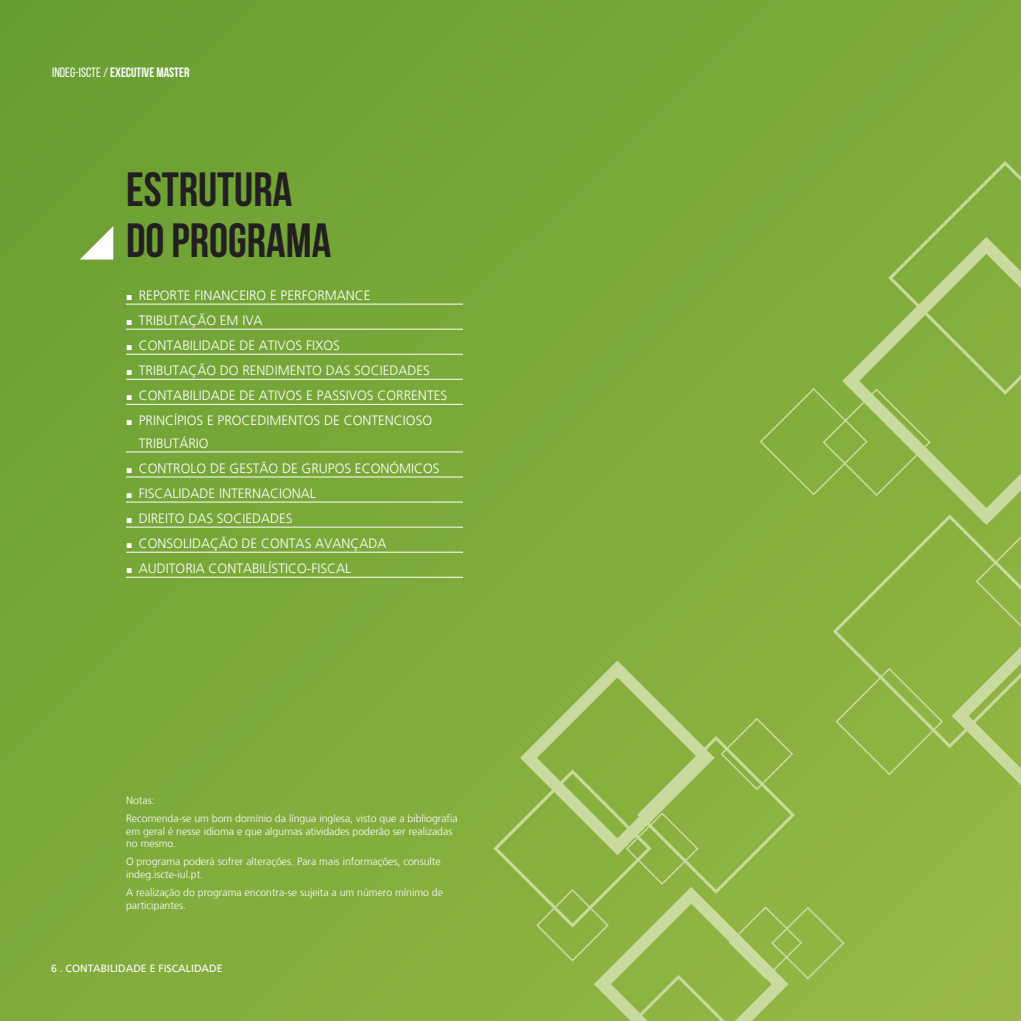
<style>
.page{position:relative;width:1021px;height:1021px;background:#fff}
.page>*{position:absolute;margin:0;border:0;box-sizing:border-box;transform-origin:0 0}
.Títulos_Página{font:700 48px "Bebas Neue";color:#231f20}
.t1{font:300 13.5px/22.5px "Frutiger LT";color:#fff}
.t2{font:700 13.5px "Bebas Neue";color:#fff}
.Texto_Pequeno{font:300 10.5px/12.6px "Frutiger LT";color:#fff}
.t3{font:10.5px "Frutiger LT";color:#fff}
.s1{font-weight:400}
.s2{font-family:"Arial";font-weight:400;font-size:10.5px}
</style>
<div class="page">
<div style="left:0;top:0;width:1020px;height:1020px;background:linear-gradient(to right,#76a638,#80ac3c)"></div>
<svg style="left:80px;top:226px;width:33px;height:33px"></svg>
<hr style="left:126px;top:304px;width:337px;height:1px;background:#fff">
<hr style="left:126px;top:329px;width:337px;height:1px;background:#fff">
<hr style="left:126px;top:354px;width:337px;height:1px;background:#fff">
<hr style="left:126px;top:379px;width:337px;height:1px;background:#fff">
<hr style="left:126px;top:404px;width:337px;height:1px;background:#fff">
<hr style="left:126px;top:451px;width:337px;height:1px;background:#fff">
<hr style="left:126px;top:477px;width:337px;height:1px;background:#fff">
<hr style="left:126px;top:502px;width:337px;height:1px;background:#fff">
<hr style="left:126px;top:527px;width:337px;height:1px;background:#fff">
<hr style="left:126px;top:552px;width:337px;height:1px;background:#fff">
<hr style="left:126px;top:577px;width:337px;height:1px;background:#fff">
<svg style="left:833px;top:497px;width:187px;height:29px;background:#91b64c"></svg>
<svg style="left:758px;top:159px;width:262px;height:338px;background:#88b044"></svg>
<svg style="left:491px;top:526px;width:529px;height:494px;background:#8fb447"></svg>
<p class="t2" style="left:52px;top:65px;width:139px"><span class="s1">INDEG-ISCTE /</span> EXECUTIVE MASTER</p>
<p class="Títulos_Página" style="left:126px;top:163px;width:168px">ESTRUTURA</p>
<p class="Títulos_Página" style="left:126px;top:214px;width:207px">DO PROGRAMA</p>
<p class="t1" style="left:126px;top:284px;width:246px"><span class="s2">■</span> REPORTE FINANCEIRO E PERFORMANCE</p>
<p class="t1" style="left:126px;top:309px;width:138px"><span class="s2">■</span> TRIBUTAÇÃO EM IVA</p>
<p class="t1" style="left:126px;top:334px;width:215px"><span class="s2">■</span> CONTABILIDADE DE ATIVOS FIXOS</p>
<p class="t1" style="left:126px;top:359px;width:305px"><span class="s2">■</span> TRIBUTAÇÃO DO RENDIMENTO DAS SOCIEDADES</p>
<p class="t1" style="left:126px;top:384px;width:323px"><span class="s2">■</span> CONTABILIDADE DE ATIVOS E PASSIVOS CORRENTES</p>
<p class="t1" style="left:139px;top:409px;width:295px;text-indent:-13px"><span class="s2">■</span> PRINCÍPIOS E PROCEDIMENTOS DE CONTENCIOSO<br>TRIBUTÁRIO</p>
<p class="t1" style="left:126px;top:457px;width:315px"><span class="s2">■</span> CONTROLO DE GESTÃO DE GRUPOS ECONÓMICOS</p>
<p class="t1" style="left:126px;top:482px;width:191px"><span class="s2">■</span> FISCALIDADE INTERNACIONAL</p>
<p class="t1" style="left:126px;top:507px;width:168px"><span class="s2">■</span> DIREITO DAS SOCIEDADES</p>
<p class="t1" style="left:126px;top:532px;width:262px"><span class="s2">■</span> CONSOLIDAÇÃO DE CONTAS AVANÇADA</p>
<p class="t1" style="left:126px;top:557px;width:227px"><span class="s2">■</span> AUDITORIA CONTABILÍSTICO-FISCAL</p>
<p class="Texto_Pequeno" style="left:126px;top:794px;width:30px">Notas:</p>
<p class="Texto_Pequeno" style="left:126px;top:812px;width:333px">Recomenda-se um bom domínio da língua inglesa, visto que a bibliografia em geral é nesse idioma e que algumas atividades poderão ser realizadas no mesmo.</p>
<p class="Texto_Pequeno" style="left:126px;top:855px;width:316px">O programa poderá sofrer alterações. Para mais informações, consulte indeg.iscte-iul.pt.</p>
<p class="Texto_Pequeno" style="left:126px;top:886px;width:318px">A realização do programa encontra-se sujeita a um número mínimo de participantes.</p>
<p class="t3" style="left:51px;top:961px;width:173px">6 . CONTABILIDADE E FISCALIDADE</p>
</div>
